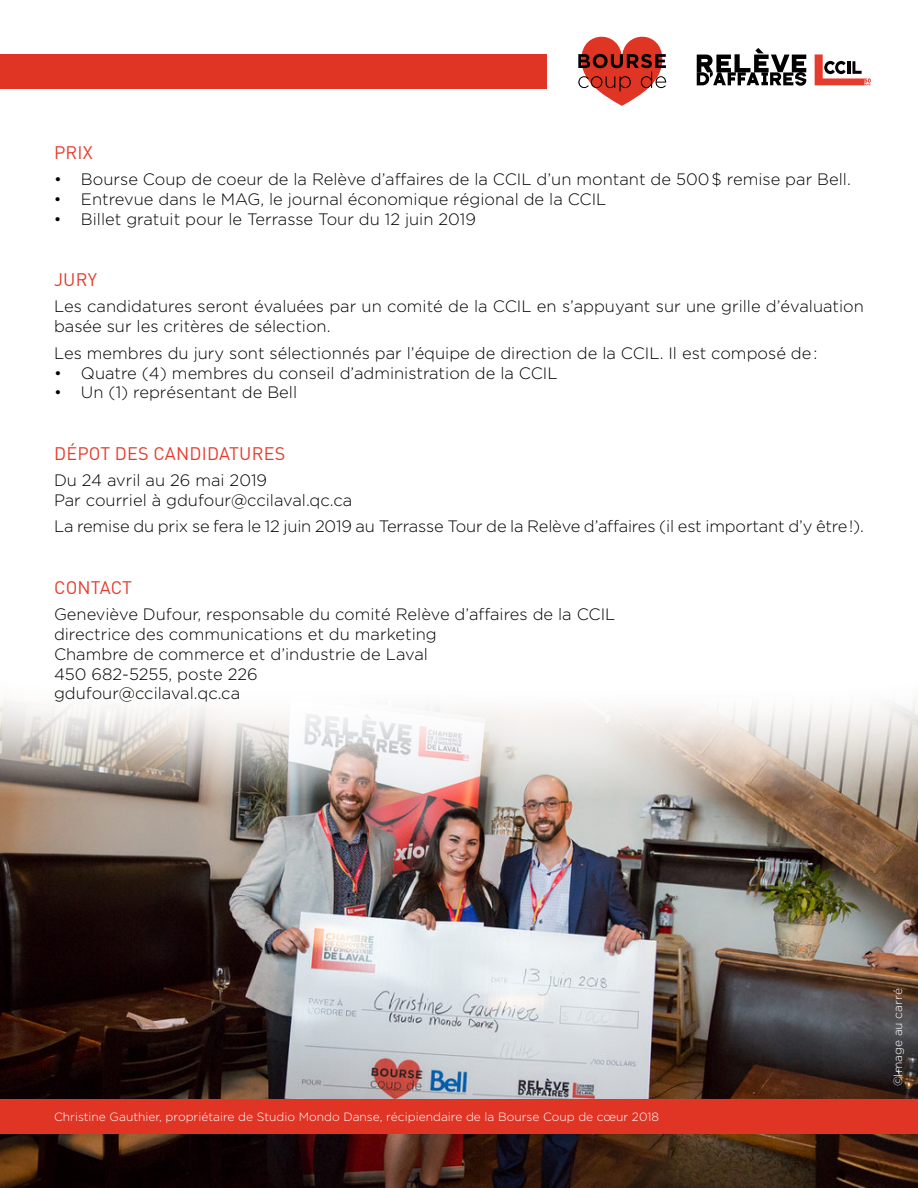
<style>
.page{position:relative;width:918px;height:1188px;background:#fff}
.page>*{position:absolute;margin:0;border:0;box-sizing:border-box;transform-origin:0 0}
.t1{font:18px "DIN Pro";letter-spacing:.01em;color:#e63c2e}
.t2{font:300 16.5px/19.8px "Gotham";color:#000}
.t3{font:300 12px "Gotham";color:#fff}
</style>
<div class="page">
<img style="left:0;top:799px;width:918px;height:389px">
<div style="left:0;top:54px;width:546px;height:35px;background:#e03424"></div>
<img style="left:0;top:699px;width:918px;height:100px">
<div style="left:0;top:1099px;width:918px;height:35px;background:#e03424"></div>
<svg style="left:578px;top:36px;width:88px;height:70px"></svg>
<svg style="left:697px;top:48px;width:109px;height:38px"></svg>
<svg style="left:815px;top:54px;width:56px;height:31px"></svg>
<p class="t1" style="left:54px;top:140px;width:40px">PRIX</p>
<p class="t2" style="left:54px;top:169px;width:798px">• Bourse Coup de coeur de la Relève d’affaires de la CCIL d’un montant de 500$ remise par Bell.</p>
<p class="t2" style="left:54px;top:189px;width:554px">• Entrevue dans le MAG, le journal économique régional de la CCIL</p>
<p class="t2" style="left:54px;top:209px;width:423px">• Billet gratuit pour le Terrasse Tour du 12 juin 2019</p>
<p class="t1" style="left:54px;top:267px;width:44px">JURY</p>
<p class="t2" style="left:54px;top:296px;width:811px">Les candidatures seront évaluées par un comité de la CCIL en s’appuyant sur une grille d’évaluation basée sur les critères de sélection.</p>
<p class="t2" style="left:54px;top:343px;width:765px">Les membres du jury sont sélectionnés par l’équipe de direction de la CCIL. Il est composé de:</p>
<p class="t2" style="left:54px;top:363px;width:505px">• Quatre (4) membres du conseil d’administration de la CCIL</p>
<p class="t2" style="left:54px;top:382px;width:245px">• Un (1) représentant de Bell</p>
<p class="t1" style="left:54px;top:441px;width:233px">DÉPOT DES CANDIDATURES</p>
<p class="t2" style="left:54px;top:470px;width:300px">Du 24 avril au 26 mai 2019<br>Par courriel à gdufour@ccilaval.qc.ca</p>
<p class="t2" style="left:54px;top:517px;width:812px">La remise du prix se fera le 12 juin 2019 au Terrasse Tour de la Relève d’affaires (il est important d’y être!).</p>
<p class="t1" style="left:54px;top:575px;width:79px">CONTACT</p>
<p class="t2" style="left:54px;top:604px;width:563px">Geneviève Dufour, responsable du comité Relève d’affaires de la CCIL directrice des communications et du marketing<br>Chambre de commerce et d’industrie de Laval<br>450 682-5255, poste 226<br>gdufour@ccilaval.qc.ca</p>
<p class="t3" style="left:54px;top:1110px;width:607px">Christine Gauthier, propriétaire de Studio Mondo Danse, récipiendaire de la Bourse Coup de cœur 2018</p>
<p class="t3" style="left:892px;top:1086px;width:100px;rotate:-90deg">©Image au carré</p>
</div>
